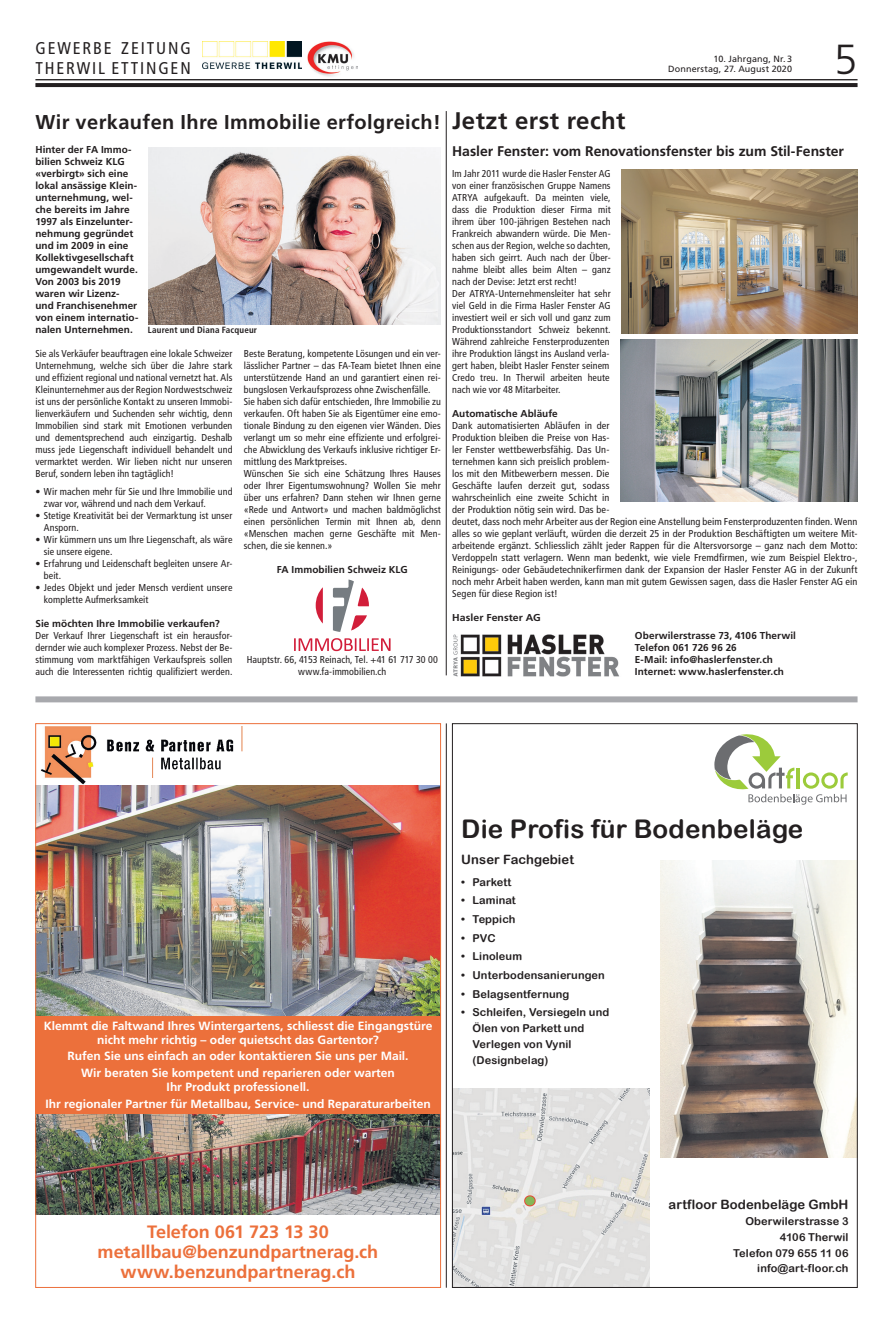
<style>
.page{position:relative;width:893px;height:1333px;background:#fff}
.page>*{position:absolute;margin:0;border:0;box-sizing:border-box;transform-origin:0 0}
.t1{font:300 42px "Frutiger LT Std";color:#231f20}
.t2{font:25.7px "Arial Rounded MT Bold";letter-spacing:.01em;color:#231f20}
.t3{font:700 24px "Frutiger LT Std";letter-spacing:.02em;color:#231f20}
.t4{font:700 20px "Frutiger LT Std";letter-spacing:.02em;color:#231f20}
.t5{font:700 17.9px/19.8px "Frutiger LT Std";letter-spacing:-.005em;color:#ec703b;text-align:center}
.t6{font:condensed 17px/20px "Frutiger LT Std";letter-spacing:.11em;color:#231f20}
.t7{font:700 14px "Frutiger LT Std";letter-spacing:-.005em;color:#231f20}
.t8{font:12.9px "Arial Rounded MT Bold";letter-spacing:.01em;color:#231f20}
.t9{font:700 11.9px/16.7px "Frutiger LT Std";color:#fff;text-align:center}
.t10{font:10.9px/15.8px "Arial Rounded MT Bold";letter-spacing:.01em;color:#231f20}
.t11{font:condensed 10px/12px "Frutiger LT Std";letter-spacing:.01em;color:#231f20}
.t12{font:700 10px/12px "Frutiger LT Std";letter-spacing:.005em;color:#231f20}
.t13{font:700 10px "Frutiger LT Std";letter-spacing:.005em;color:#231f20;scale:1.05 1}
.t14{font:9px/10px "Frutiger LT Std";letter-spacing:.01em;color:#231f20;text-align:right}
.t15{font:700 condensed 9px "Frutiger LT Std";letter-spacing:.02em;color:#231f20}
</style>
<div class="page">
<div style="left:35px;top:696px;width:822px;height:6px;background:#a8a9ad"></div>
<svg style="left:35px;top:80px;width:822px;height:1px"></svg>
<hr style="left:35px;top:79px;width:822px;height:1px;background:#231f20">
<svg style="left:35px;top:83px;width:822px;height:4px;background:#262223"></svg>
<img style="left:202px;top:42px;width:100px;height:27px">
<img style="left:307px;top:42px;width:50px;height:35px">
<hr style="left:446px;top:111px;width:1px;height:564px;background:#231f20">
<hr style="left:446px;top:723px;width:1px;height:564px;background:#231f20">
<img style="left:454px;top:1088px;width:195px;height:197px">
<svg style="left:714px;top:734px;width:134px;height:70px"></svg>
<img style="left:660px;top:860px;width:195px;height:297px">
<div style="left:35px;top:1014px;width:406px;height:100px;background:#ec703b"></div>
<img style="left:37px;top:1114px;width:402px;height:100px">
<img style="left:37px;top:785px;width:402px;height:230px">
<img style="left:41px;top:726px;width:55px;height:58px">
<img style="left:107px;top:726px;width:136px;height:51px">
<svg style="left:294px;top:638px;width:97px;height:13px"></svg>
<svg style="left:316px;top:587px;width:7px;height:36px"></svg>
<svg style="left:333px;top:579px;width:36px;height:53px"></svg>
<img style="left:453px;top:634px;width:166px;height:43px">
<img style="left:149px;top:147px;width:292px;height:177px">
<img style="left:622px;top:169px;width:235px;height:164px">
<img style="left:621px;top:339px;width:236px;height:162px">
<h3 class="t6" style="left:35px;top:39px;width:157px">GEWERBE ZEITUNG<br>THERWIL ETTINGEN</h3>
<p class="t14" style="left:668px;top:54px;width:125px">10. Jahrgang, Nr.3<br>Donnerstag, 27. August 2020</p>
<h1 class="t1" style="left:834px;top:36px;width:25px">5</h1>
<h3 class="t4" style="left:35px;top:110px;width:407px">Wir verkaufen Ihre Immobilie erfolgreich!</h3>
<p class="t12" style="left:35px;top:144px;width:104px">Hinter der FA Immo&shy;bilien Schweiz KLG «verbirgt» sich eine lokal ansässige Klein&shy;unternehmung, wel&shy;che bereits im Jahre<br>1997 als Einzelunter&shy;nehmung gegründet und im 2009 in eine<br>Kollektivgesellschaft umgewandelt wurde.<br>Von 2003 bis 2019 waren wir Lizenz&shy;und Franchisenehmer von einem internatio&shy;nalen Unternehmen.</p>
<p class="t11" style="left:35px;top:348px;width:199px;text-align:justify">Sie als Verkäufer beauftragen eine lokale Schweizer Unternehmung, welche sich über die Jahre stark und effizient regional und national vernetzt hat. Als Kleinunternehmer aus der Region Nordwestschweiz ist uns der persönliche Kontakt zu unseren Immobi&shy;lienverkäufern und Suchenden sehr wichtig, denn Immobilien sind stark mit Emotionen verbunden und dementsprechend auch einzigartig. Deshalb muss jede Liegenschaft individuell behandelt und vermarktet werden. Wir lieben nicht nur unseren Beruf, sondern leben ihn tagtäglich!</p>
<p class="t11" style="left:44px;top:486px;width:190px;text-indent:-8px">• Wir machen mehr für Sie und Ihre Immobilie und zwar vor, während und nach dem Verkauf.</p>
<p class="t11" style="left:44px;top:510px;width:190px;text-indent:-8px">• Stetige Kreativität bei der Vermarktung ist unser<br>Ansporn.</p>
<p class="t11" style="left:44px;top:534px;width:190px;text-indent:-8px">• Wir kümmern uns um Ihre Liegenschaft, als wäre sie unsere eigene.</p>
<p class="t11" style="left:44px;top:558px;width:190px;text-indent:-9px">• Erfahrung und Leidenschaft begleiten unsere Ar&shy;beit.</p>
<p class="t11" style="left:44px;top:582px;width:190px;text-indent:-8px">• Jedes Objekt und jeder Mensch verdient unsere komplette Aufmerksamkeit</p>
<p class="t12" style="left:35px;top:618px;width:186px">Sie möchten Ihre Immobilie verkaufen?</p>
<p class="t11" style="left:35px;top:630px;width:199px;text-align:justify">Der Verkauf Ihrer Liegenschaft ist ein herausfor&shy;dernder wie auch komplexer Prozess. Nebst der Be&shy;stimmung vom marktfähigen Verkaufspreis sollen auch die Interessenten richtig qualifiziert werden.</p>
<p class="t15" style="left:148px;top:325px;width:111px">Laurent und Diana Facqueur</p>
<p class="t11" style="left:244px;top:348px;width:199px">Beste Beratung, kompetente Lösungen und ein ver&shy;lässlicher Partner – das FA-Team bietet Ihnen eine unterstützende Hand an und garantiert einen rei&shy;bungslosen Verkaufsprozess ohne Zwischenfälle.<br>Sie haben sich dafür entschieden, Ihre Immobilie zu verkaufen. Oft haben Sie als Eigentümer eine emo&shy;tionale Bindung zu den eigenen vier Wänden. Dies verlangt um so mehr eine effiziente und erfolgrei&shy;che Abwicklung des Verkaufs inklusive richtiger Er&shy;mittlung des Marktpreises.<br>Wünschen Sie sich eine Schätzung Ihres Hauses oder Ihrer Eigentumswohnung? Wollen Sie mehr über uns erfahren? Dann stehen wir Ihnen gerne «Rede und Antwort» und machen baldmöglichst einen persönlichen Termin mit Ihnen ab, denn «Menschen machen gerne Geschäfte mit Men&shy;schen, die sie kennen.»</p>
<p class="t12" style="left:277px;top:564px;width:132px">FA Immobilien Schweiz KLG</p>
<p class="t11" style="left:247px;top:654px;width:193px;text-align:center">Hauptstr. 66, 4153 Reinach, Tel. +41 61 717 30 00 www.fa-immobilien.ch</p>
<h3 class="t3" style="left:452px;top:107px;width:175px">Jetzt erst recht</h3>
<h3 class="t7" style="left:452px;top:142px;width:393px">Hasler Fenster: vom Renovationsfenster bis zum Stil-Fenster</h3>
<p class="t11" style="left:452px;top:168px;width:160px">Im Jahr 2011 wurde die Hasler Fenster AG von einer französischen Gruppe Namens ATRYA aufgekauft. Da meinten viele, dass die Produktion dieser Firma mit ihrem über 100-jährigen Bestehen nach Frankreich abwandern würde. Die Men&shy;schen aus der Region, welche so dachten, haben sich geirrt. Auch nach der Über&shy;nahme bleibt alles beim Alten – ganz nach der Devise: Jetzt erst recht!<br>Der ATRYA-Unternehmensleiter hat sehr viel Geld in die Firma Hasler Fenster AG investiert weil er sich voll und ganz zum Produktionsstandort Schweiz bekennt.<br>Während zahlreiche Fensterproduzenten ihre Produktion längst ins Ausland verla&shy;gert haben, bleibt Hasler Fenster seinem Credo treu. In Therwil arbeiten heute nach wie vor 48 Mitarbeiter.</p>
<p class="t12" style="left:452px;top:408px;width:107px">Automatische Abläufe</p>
<p class="t11" style="left:452px;top:420px;width:407px">Dank automatisierten Abläufen in der<br>Produktion bleiben die Preise von Has-<br>ler Fenster wettbewerbsfähig. Das Un-<br>ternehmen kann sich preislich problem-<br>los mit den Mitbewerbern messen. Die<br>Geschäfte laufen derzeit gut, sodass<br>wahrscheinlich eine zweite Schicht in<br>der Produktion nötig sein wird. Das be-<br>deutet, dass noch mehr Arbeiter aus der Region eine Anstellung beim Fensterproduzenten finden. Wenn alles so wie geplant verläuft, würden die derzeit 25 in der Produktion Beschäftigten um weitere Mit&shy;arbeitende ergänzt. Schliesslich zählt jeder Rappen für die Altersvorsorge – ganz nach dem Motto:<br>Verdoppeln statt verlagern. Wenn man bedenkt, wie viele Fremdfirmen, wie zum Beispiel Elektro-, Reinigungs- oder Gebäudetechnikerfirmen dank der Expansion der Hasler Fenster AG in der Zukunft noch mehr Arbeit haben werden, kann man mit gutem Gewissen sagen, dass die Hasler Fenster AG ein Segen für diese Region ist!</p>
<p class="t13" style="left:452px;top:612px;width:86px">Hasler Fenster AG</p>
<p class="t12" style="left:635px;top:630px;width:162px">Oberwilerstrasse 73, 4106 Therwil<br>Telefon 061 726 96 26<br>E-Mail: info@haslerfenster.ch<br>Internet: www.haslerfenster.ch</p>
<p class="t9" style="left:44px;top:1018px;width:390px;line-height:13.9px">Klemmt die Faltwand Ihres Wintergartens, schliesst die Eingangstüre nicht mehr richtig – oder quietscht das Gartentor?</p>
<p class="t9" style="left:68px;top:1047px;width:343px">Rufen Sie uns einfach an oder kontaktieren Sie uns per Mail.<br>Wir beraten Sie kompetent und reparieren oder warten</p>
<p class="t9" style="left:45px;top:1078px;width:387px">Ihr Produkt professionell.<br>Ihr regionaler Partner für Metallbau, Service- und Reparaturarbeiten</p>
<h2 class="t2" style="left:461px;top:813px;width:344px">Die Profis für Bodenbeläge</h2>
<p class="t8" style="left:461px;top:852px;width:114px">Unser Fachgebiet</p>
<p class="t10" style="left:461px;top:873px;width:52px">• Parkett</p>
<p class="t10" style="left:461px;top:892px;width:56px">• Laminat</p>
<p class="t10" style="left:461px;top:911px;width:56px">• Teppich</p>
<p class="t10" style="left:461px;top:929px;width:36px">• PVC</p>
<p class="t10" style="left:461px;top:948px;width:62px">• Linoleum</p>
<p class="t10" style="left:461px;top:966px;width:145px">• Unterbodensanierungen</p>
<p class="t10" style="left:461px;top:985px;width:110px">• Belagsentfernung</p>
<p class="t10" style="left:472px;top:1004px;width:138px;text-indent:-11px">• Schleifen, Versiegeln und<br>Ölen von Parkett und<br>Verlegen von Vynil (Designbelag)</p>
<h3 class="t5" style="left:98px;top:1221px;width:282px">Telefon 061 723 13 30 metallbau@benzundpartnerag.ch www.benzundpartnerag.ch</h3>
<p class="t8" style="left:669px;top:1196px;width:181px">artfloor Bodenbeläge GmbH</p>
<p class="t10" style="left:733px;top:1212px;width:117px;text-align:right">Oberwilerstrasse 3<br>4106 Therwil<br>Telefon 079 655 11 06 info@art-floor.ch</p>
</div>
